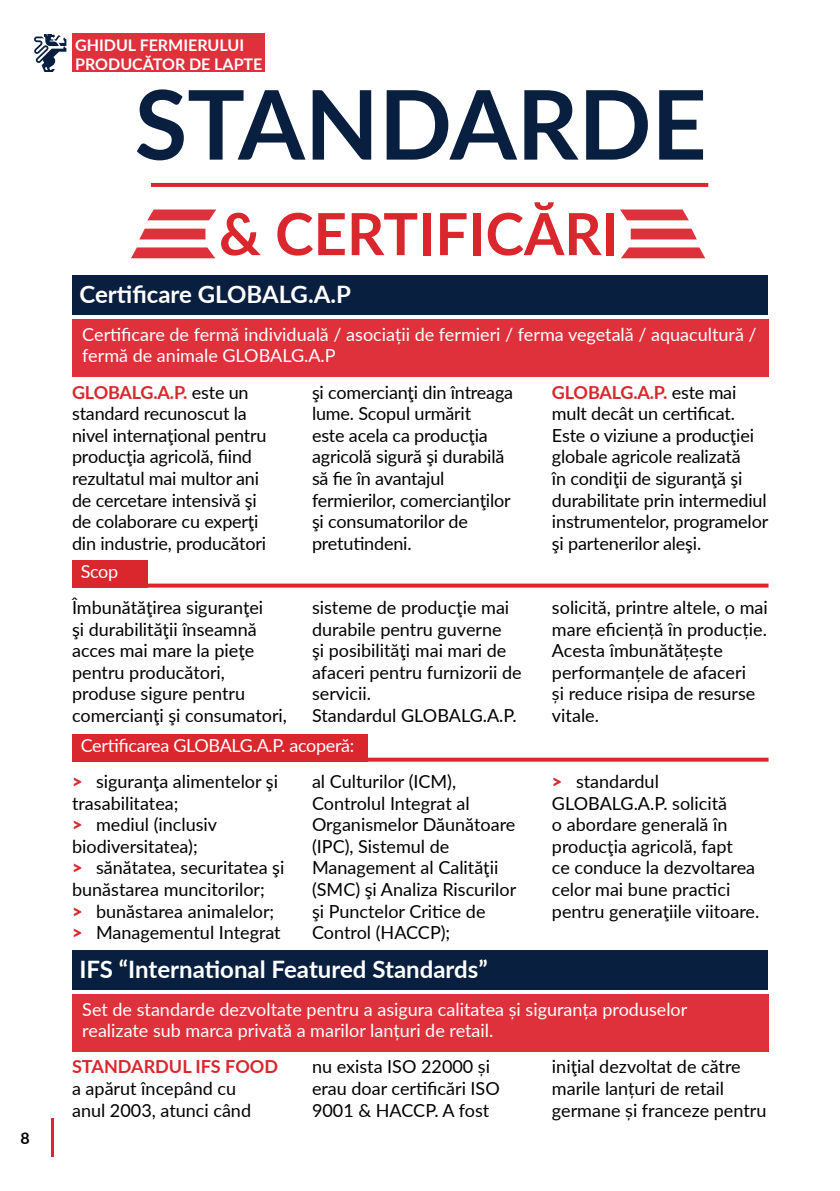
<style>
.page{position:relative;width:840px;height:1191px;background:#fff}
.page>*{position:absolute;margin:0;border:0;box-sizing:border-box;transform-origin:0 0}
.t1{font:700 96px "Lato";color:#091f40}
.t2{font:700 58px "Lato";color:#d9272d}
.t3{font:700 24px "Lato";color:#fff}
.t4{font:18px/21.6px "Lato";color:#000}
.t5{font:18px/21.6px "Lato";color:#fff}
.t6{font:18px "Lato";letter-spacing:-.02em;color:#fff}
.t7{font:700 18px "Lato";color:#d9272d}
.t8{font:700 16px/19.2px "Lato";color:#fff}
.t9{font:700 16px "Lato";color:#000}
.s1{font-weight:700;color:#d9272d}
.s2{font-weight:900;color:#d9272d}
</style>
<div class="page">
<div style="left:72px;top:33px;width:192px;height:39px;background:#df313b"></div>
<hr style="left:51px;top:1118px;width:3px;height:39px;background:#d9272d">
<svg style="left:34px;top:34px;width:32px;height:38px"></svg>
<svg style="left:620px;top:209px;width:68px;height:11px"></svg>
<svg style="left:630px;top:229px;width:66px;height:10px"></svg>
<svg style="left:621px;top:247px;width:83px;height:11px"></svg>
<svg style="left:147px;top:209px;width:69px;height:11px"></svg>
<svg style="left:139px;top:229px;width:66px;height:10px"></svg>
<svg style="left:131px;top:247px;width:84px;height:11px"></svg>
<hr style="left:151px;top:183px;width:556px;height:4px;background:#d9272d">
<div style="left:72px;top:275px;width:695px;height:40px;background:#091f40"></div>
<div style="left:72px;top:950px;width:695px;height:39px;background:#091f40"></div>
<div style="left:72px;top:319px;width:696px;height:58px;background:#df313b"></div>
<div style="left:72px;top:993px;width:696px;height:58px;background:#df313b"></div>
<div style="left:72px;top:560px;width:75px;height:27px;background:#d9272d"></div>
<div style="left:72px;top:734px;width:295px;height:27px;background:#d9272d"></div>
<svg style="left:147px;top:583px;width:621px;height:4px;background:#de474c"></svg>
<svg style="left:367px;top:757px;width:401px;height:4px;background:#df4b50"></svg>
<p class="t9" style="left:21px;top:1126px;width:11px">8</p>
<p class="t8" style="left:75px;top:34px;width:189px">GHIDUL FERMIERULUI<br>PRODUCĂTOR DE LAPTE</p>
<h1 class="t1" style="left:134px;top:54px;width:573px">STANDARDE</h1>
<h2 class="t2" style="left:219px;top:191px;width:401px">&amp; CERTIFICĂRI</h2>
<h3 class="t3" style="left:79px;top:277px;width:273px">Certificare GLOBALG.A.P</h3>
<p class="t5" style="left:82px;top:323px;width:675px">Certificare de fermă individuală / asociații de fermieri / ferma vegetală / aquacultură / fermă de animale GLOBALG.A.P</p>
<p class="t4" style="left:72px;top:380px;width:196px"><span class="s1">GLOBALG.A.P.</span> este un standard recunoscut la nivel internaţional pentru producţia agricolă, fiind rezultatul mai multor ani de cercetare intensivă şi de colaborare cu experţi din industrie, producători</p>
<p class="t4" style="left:312px;top:380px;width:202px">şi comercianţi din întreaga lume. Scopul urmărit<br>este acela ca producţia agricolă sigură şi durabilă să fie în avantajul fermierilor, comercianţilor şi consumatorilor de pretutindeni.</p>
<p class="t4" style="left:551px;top:380px;width:218px"><span class="s1">GLOBALG.A.P.</span> este mai mult decât un certificat.<br>Este o viziune a producţiei globale agricole realizată<br>în condiţii de siguranţă şi durabilitate prin intermediul instrumentelor, programelor şi partenerilor aleşi.</p>
<p class="t5" style="left:81px;top:560px;width:39px">Scop</p>
<p class="t4" style="left:72px;top:596px;width:216px">Îmbunătăţirea siguranţei<br>şi durabilităţii înseamnă acces mai mare la pieţe pentru producători, produse sigure pentru comercianţi şi consumatori,</p>
<p class="t4" style="left:312px;top:596px;width:211px">sisteme de producţie mai durabile pentru guverne<br>şi posibilităţi mai mari de afaceri pentru furnizorii de servicii.<br>Standardul GLOBALG.A.P.</p>
<p class="t4" style="left:551px;top:596px;width:217px">solicită, printre altele, o mai mare eficiență în producție.<br>Acesta îmbunătățește performanțele de afaceri<br>și reduce risipa de resurse vitale.</p>
<p class="t6" style="left:81px;top:733px;width:275px">Certificarea GLOBALG.A.P. acoperă:</p>
<p class="t4" style="left:72px;top:770px;width:214px"><span class="s2">&gt;</span> siguranţa alimentelor şi trasabilitatea;<br><span class="s2">&gt;</span> mediul (inclusiv biodiversitatea);<br><span class="s2">&gt;</span> sănătatea, securitatea şi bunăstarea muncitorilor;<br><span class="s2">&gt;</span> bunăstarea animalelor; <span class="s2">&gt;</span> Managementul Integrat</p>
<p class="t4" style="left:312px;top:770px;width:205px">al Culturilor (ICM),<br>Controlul Integrat al<br>Organismelor Dăunătoare (IPC), Sistemul de<br>Management al Calităţii (SMC) şi Analiza Riscurilor şi Punctelor Critice de<br>Control (HACCP);</p>
<p class="t4" style="left:551px;top:770px;width:209px"><span class="s2">&gt;</span> standardul<br>GLOBALG.A.P. solicită<br>o abordare generală în producţia agricolă, fapt<br>ce conduce la dezvoltarea celor mai bune practici pentru generaţiile viitoare.</p>
<h3 class="t3" style="left:79px;top:951px;width:409px">IFS “International Featured Standards”</h3>
<p class="t5" style="left:82px;top:997px;width:606px">Set de standarde dezvoltate pentru a asigura calitatea și siguranța produselor realizate sub marca privată a marilor lanțuri de retail.</p>
<p class="t7" style="left:72px;top:1053px;width:207px">STANDARDUL IFS FOOD</p>
<p class="t4" style="left:72px;top:1076px;width:180px">a apărut începând cu anul 2003, atunci când</p>
<p class="t4" style="left:312px;top:1054px;width:189px">nu exista ISO 22000 și erau doar certificări ISO<br>9001 &amp; HACCP. A fost</p>
<p class="t4" style="left:551px;top:1054px;width:216px">iniţial dezvoltat de către marile lanțuri de retail germane și franceze pentru</p>
</div>
